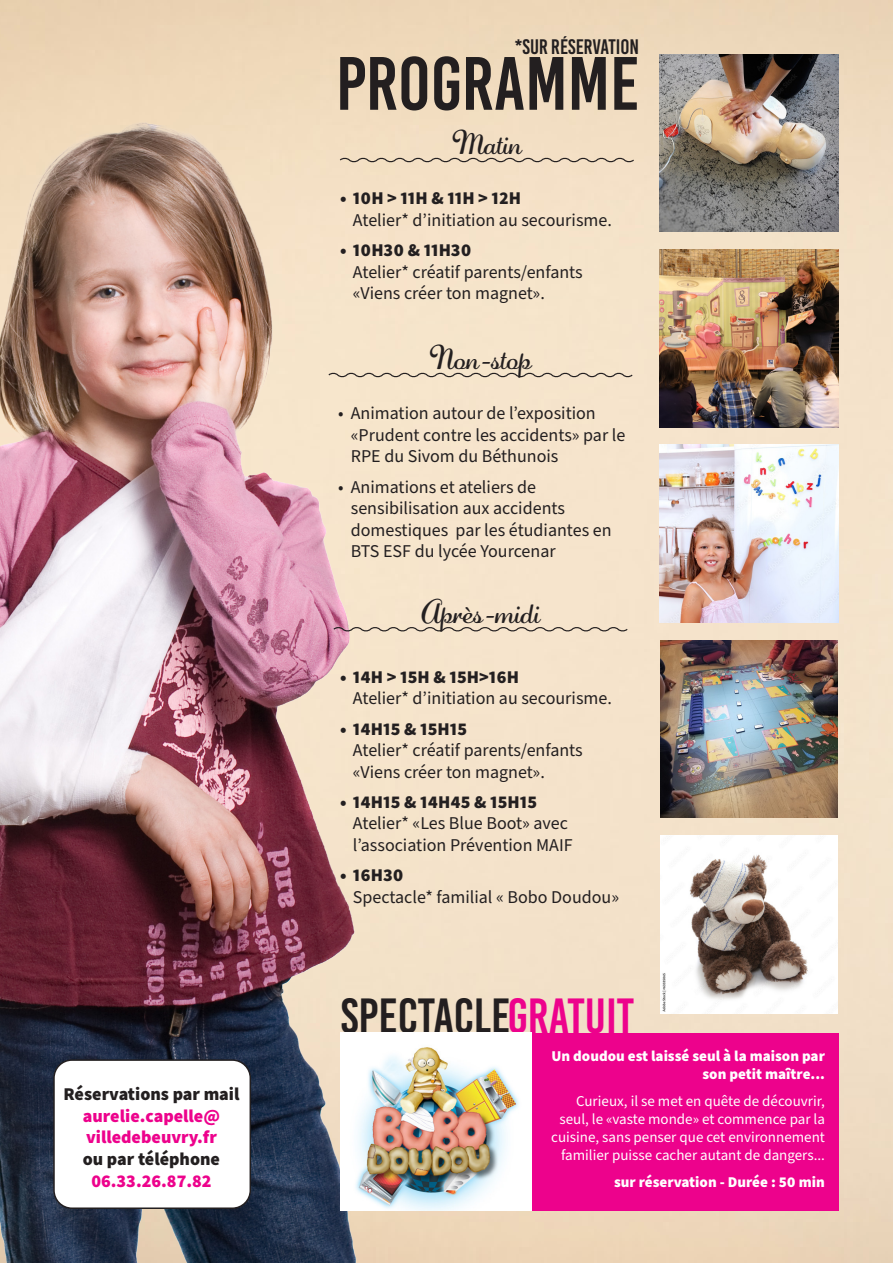
<style>
.page{position:relative;width:893px;height:1263px;background:#fff}
.page>*{position:absolute;margin:0;border:0;box-sizing:border-box;transform-origin:0 0}
.t1{font:75.3px "Bebas Kai";color:#231f20}
.t2{font:49.35px "Bebas Kai";color:#231f20}
.t3{font:31.5px "Adage Script JF";color:#231f20}
.t4{font:21px "Bebas Kai";color:#231f20}
.t5{font:18px/21.6px "Source Sans Pro";color:#231f20}
.t6{font:900 18px/21.6px "Source Sans Pro";color:#ed028c;text-align:center}
.t7{font:15px/18px "Source Sans Pro";color:#fff;text-align:right}
.t8{font:900 15px/18px "Source Sans Pro";color:#fff;text-align:right}
.s1{color:#231f20}
.s2{font-weight:900}
.s3{color:#ed028c}
</style>
<div class="page">
<img style="left:434px;top:0;width:459px;height:1263px">
<img style="left:0;top:0;width:434px;height:1263px">
<img style="left:659px;top:249px;width:180px;height:178px">
<img style="left:659px;top:445px;width:180px;height:177px">
<img style="left:659px;top:54px;width:180px;height:177px">
<img style="left:660px;top:640px;width:178px;height:178px">
<img style="left:660px;top:836px;width:178px;height:177px">
<div style="left:341px;top:1033px;width:498px;height:177px;background:#ed028c"></div>
<img style="left:341px;top:1033px;width:190px;height:177px">
<svg style="left:338px;top:156px;width:297px;height:8px;background:#d1c0aa"></svg>
<svg style="left:327px;top:371px;width:307px;height:8px;background:#d3c4af"></svg>
<svg style="left:332px;top:625px;width:297px;height:8px;background:#d2c0ae"></svg>
<div style="left:54px;top:1060px;width:196px;height:148px;background:#fff;border-radius:18px"></div>
<div style="left:53px;top:1059px;width:198px;height:150px;border:2px solid #231f20;border-radius:18px"></div>
<p class="t6" style="left:63px;top:1084px;width:178px"><span class="s1">Réservations par mail </span>aurelie.capelle@ villedebeuvry.fr<br><span class="s1">ou par téléphone<br></span>06.33.26.87.82</p>
<p class="t4" style="left:515px;top:35px;width:126px">*SUR RÉSERVATION</p>
<p class="t1" style="left:336px;top:43px;width:305px">PROGRAMME</p>
<p class="t3" style="left:452px;top:122px;width:71px">Matin</p>
<p class="t5" style="left:353px;top:188px;width:260px;text-indent:-13px"><span class="s2">• 10H &gt; 11H &amp; 11H &gt; 12H<br></span>Atelier* d’initiation au secourisme.</p>
<p class="t5" style="left:353px;top:240px;width:231px;text-indent:-13px"><span class="s2">• 10H30 &amp; 11H30<br></span>Atelier* créatif parents/enfants «Viens créer ton magnet».</p>
<p class="t3" style="left:429px;top:337px;width:104px">Non-stop</p>
<p class="t5" style="left:351px;top:403px;width:276px;text-indent:-13px">• Animation autour de l’exposition «Prudent contre les accidents» par le<br>RPE du Sivom du Béthunois</p>
<p class="t5" style="left:351px;top:476px;width:262px;text-indent:-13px">• Animations et ateliers de sensibilisation aux accidents domestiques par les étudiantes en<br>BTS ESF du lycée Yourcenar</p>
<p class="t3" style="left:421px;top:591px;width:120px">Après-midi</p>
<p class="t5" style="left:353px;top:667px;width:260px;text-indent:-13px"><span class="s2">• 14H &gt; 15H &amp; 15H&gt;16H<br></span>Atelier* d’initiation au secourisme.</p>
<p class="t5" style="left:353px;top:718px;width:231px;text-indent:-13px"><span class="s2">• 14H15 &amp; 15H15<br></span>Atelier* créatif parents/enfants «Viens créer ton magnet».</p>
<p class="t5" style="left:353px;top:792px;width:221px;text-indent:-13px"><span class="s2">• 14H15 &amp; 14H45 &amp; 15H15<br></span>Atelier* «Les Blue Boot» avec l’association Prévention MAIF</p>
<p class="t5" style="left:353px;top:865px;width:268px;text-indent:-13px"><span class="s2">• 16H30<br></span>Spectacle* familial « Bobo Doudou»</p>
<p class="t2" style="left:341px;top:989px;width:295px">SPECTACLE<span class="s3">GRATUIT</span></p>
<p class="t8" style="left:551px;top:1048px;width:275px">Un doudou est laissé seul à la maison par son petit maître...</p>
<p class="t7" style="left:551px;top:1092px;width:275px">Curieux, il se met en quête de découvrir, seul, le «vaste monde» et commence par la cuisine, sans penser que cet environnement familier puisse cacher autant de dangers...</p>
<p class="t8" style="left:614px;top:1173px;width:212px">sur réservation - Durée : 50 min</p>
</div>
